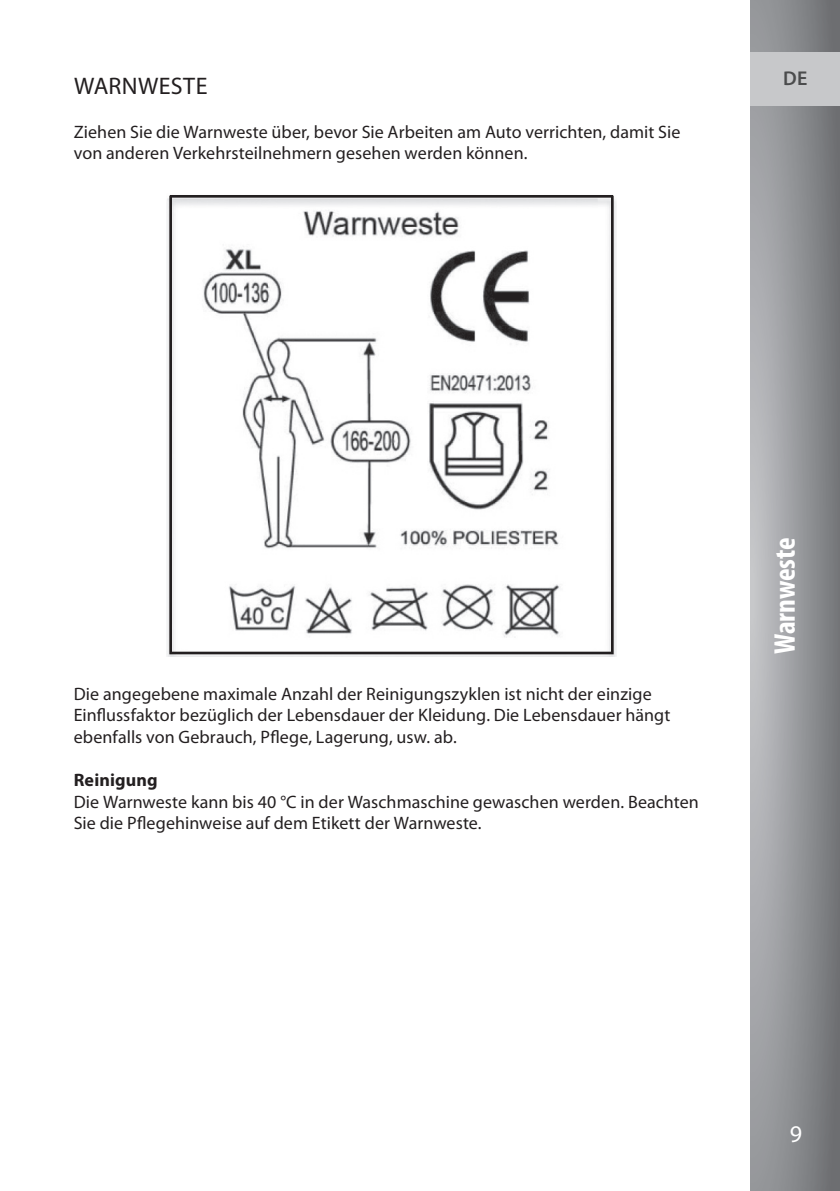
<style>
.page{position:relative;width:840px;height:1191px;background:#fff}
.page>*{position:absolute;margin:0;border:0;box-sizing:border-box;transform-origin:0 0}
.t1{font:700 condensed 30px "Myriad Pro";letter-spacing:-.005em;color:#fff}
.t2{font:24px "Myriad Pro";letter-spacing:.015em;color:#231f20}
.t3{font:24px "Myriad Pro";color:#fff}
.t4{font:600 20px "Myriad Pro";color:#4b4c4d}
.t5{font:18px/21.6px "Myriad Pro";letter-spacing:.005em;color:#231f20}
.t6{font:700 18px "Myriad Pro";letter-spacing:.005em;color:#231f20}
</style>
<div class="page">
<svg style="left:750px;top:0;width:89px;height:1191px;background:#949598"></svg>
<div style="left:750px;top:52px;width:89px;height:54px;background:#c7c8ca"></div>
<img style="left:167px;top:195px;width:449px;height:461px">
<h2 class="t2" style="left:74px;top:72px;width:135px">WARNWESTE</h2>
<p class="t5" style="left:74px;top:121px;width:607px">Ziehen Sie die Warnweste über, bevor Sie Arbeiten am Auto verrichten, damit Sie von anderen Verkehrsteilnehmern gesehen werden können.</p>
<p class="t4" style="left:782px;top:66px;width:26px">DE</p>
<p class="t5" style="left:74px;top:682px;width:597px">Die angegebene maximale Anzahl der Reinigungszyklen ist nicht der einzige<br>Einflussfaktor bezüglich der Lebensdauer der Kleidung. Die Lebensdauer hängt ebenfalls von Gebrauch, Pflege, Lagerung, usw. ab.</p>
<p class="t6" style="left:74px;top:768px;width:85px">Reinigung</p>
<p class="t5" style="left:74px;top:790px;width:626px">Die Warnweste kann bis 40 °C in der Waschmaschine gewaschen werden. Beachten<br>Sie die Pflegehinweise auf dem Etikett der Warnweste.</p>
<h1 class="t1" style="left:765px;top:654px;width:118px;rotate:-90deg">Warnweste</h1>
<h2 class="t3" style="left:789px;top:1119px;width:14px">9</h2>
</div>
